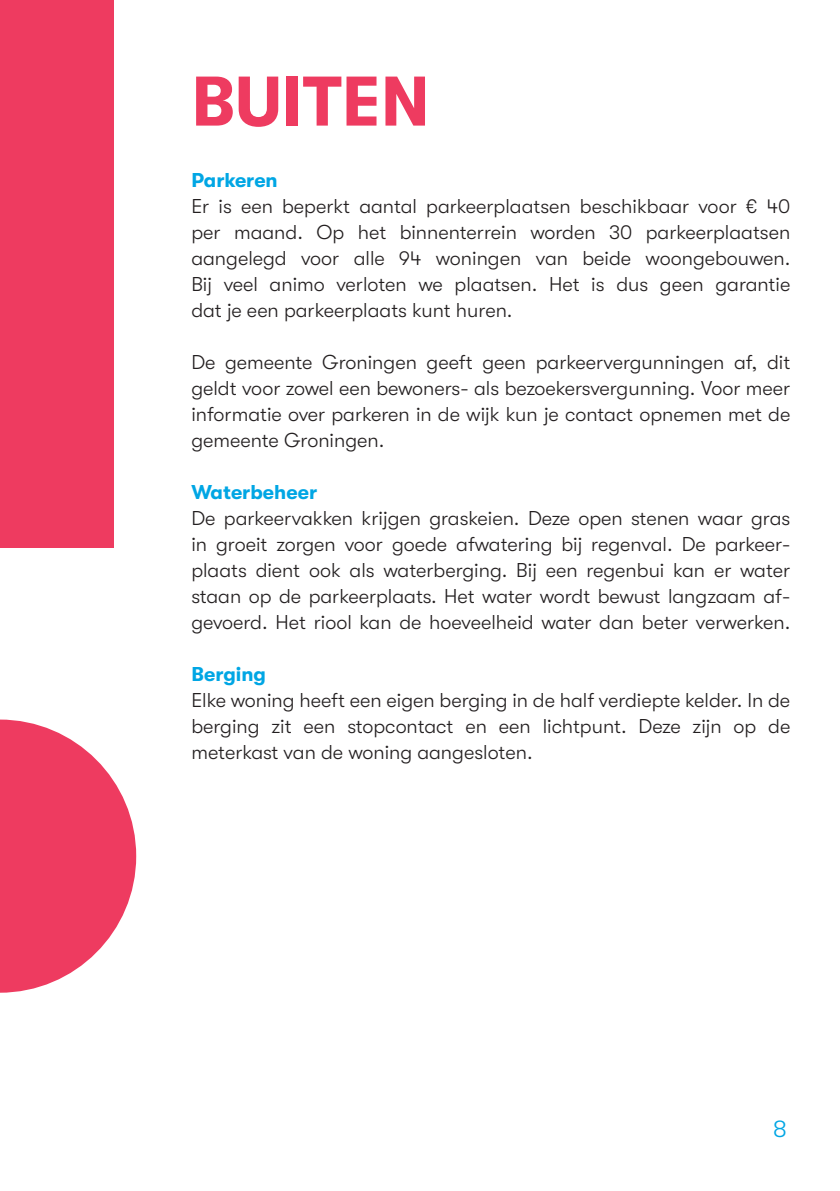
<style>
.page{position:relative;width:840px;height:1191px;background:#fff}
.page>*{position:absolute;margin:0;border:0;box-sizing:border-box;transform-origin:0 0}
.t1{font:700 70px "GT Walsheim";color:#ee3b60}
.t2{font:300 24px "GT Walsheim";color:#00a6e4}
.t3{font:300 20px/26px "GT Walsheim";color:#231f20;text-align:justify}
.t4{font:700 20px "GT Walsheim";color:#00a6e4}
</style>
<div class="page">
<div style="left:0;top:0;width:113px;height:547px;background:#ee3b60"></div>
<svg style="left:0;top:719px;width:136px;height:273px"></svg>
<p class="t1" style="left:191px;top:62px;width:240px">BUITEN</p>
<p class="t4" style="left:191px;top:169px;width:88px">Parkeren</p>
<p class="t3" style="left:191px;top:193px;width:600px">Er is een beperkt aantal parkeerplaatsen beschikbaar voor € 40 per maand. Op het binnenterrein worden 30 parkeerplaatsen aangelegd voor alle 94 woningen van beide woongebouwen.<br>Bij veel animo verloten we plaatsen. Het is dus geen garantie dat je een parkeerplaats kunt huren.</p>
<p class="t3" style="left:191px;top:349px;width:600px">De gemeente Groningen geeft geen parkeervergunningen af, dit geldt voor zowel een bewoners- als bezoekersvergunning. Voor meer informatie over parkeren in de wijk kun je contact opnemen met de gemeente Groningen.</p>
<p class="t4" style="left:191px;top:481px;width:127px">Waterbeheer</p>
<p class="t3" style="left:191px;top:505px;width:600px">De parkeervakken krijgen graskeien. Deze open stenen waar gras in groeit zorgen voor goede afwatering bij regenval. De parkeer&shy;plaats dient ook als waterberging. Bij een regenbui kan er water staan op de parkeerplaats. Het water wordt bewust langzaam af&shy;gevoerd. Het riool kan de hoeveelheid water dan beter verwerken.</p>
<p class="t4" style="left:191px;top:663px;width:76px">Berging</p>
<p class="t3" style="left:191px;top:687px;width:600px">Elke woning heeft een eigen berging in de half verdiepte kelder. In de berging zit een stopcontact en een lichtpunt. Deze zijn op de meterkast van de woning aangesloten.</p>
<p class="t2" style="left:772px;top:1115px;width:15px">8</p>
</div>
